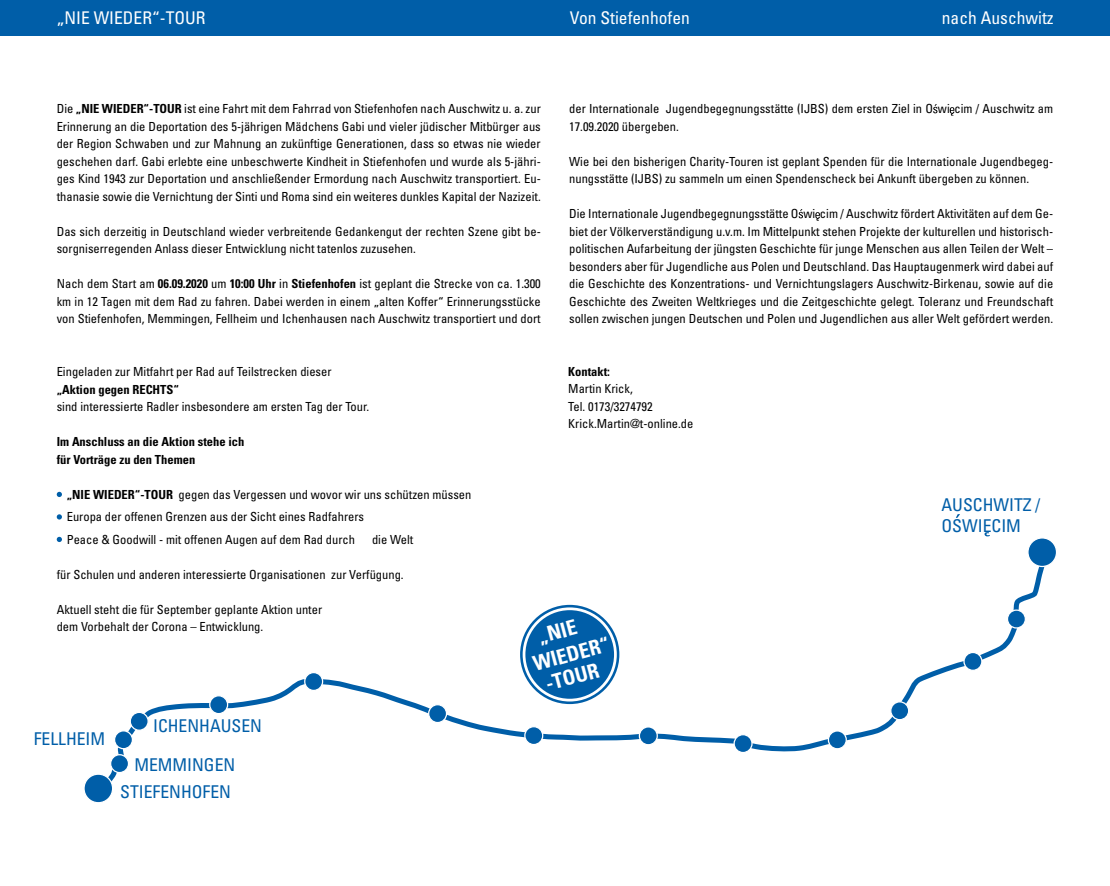
<style>
.page{position:relative;width:1110px;height:886px;background:#fff}
.page>*{position:absolute;margin:0;border:0;box-sizing:border-box;transform-origin:0 0}
.t1{font:700 condensed 20.75px/24.6px "Univers";color:#fff}
.t2{font:condensed 17.62px "Univers";color:#005ea8}
.t3{font:condensed 17.5px "Univers";color:#fff}
.t4{font:condensed 12.5px/17.5px "Univers";color:#000}
.t5{font:700 condensed 12.5px/17.5px "Univers";color:#000}
.s1{font-weight:700}
</style>
<div class="page">
<svg style="left:933px;top:104px;width:4px;height:9px"></svg>
<svg style="left:949px;top:107px;width:5px;height:9px"></svg>
<svg style="left:798px;top:209px;width:4px;height:9px"></svg>
<svg style="left:815px;top:212px;width:4px;height:9px"></svg>
<svg style="left:57px;top:492px;width:5px;height:5px"></svg>
<svg style="left:57px;top:514px;width:5px;height:5px"></svg>
<svg style="left:57px;top:537px;width:5px;height:5px"></svg>
<div style="left:0;top:0;width:1109px;height:35px;background:#005ea8"></div>
<svg style="left:108px;top:567px;width:937px;height:214px"></svg>
<div style="left:84px;top:774px;width:29px;height:29px;background:#005ea8;border-radius:50%"></div>
<div style="left:83px;top:773px;width:30px;height:30px;border:1px solid #fff;border-radius:50%"></div>
<div style="left:111px;top:755px;width:17px;height:17px;background:#005ea8;border-radius:50%"></div>
<div style="left:110px;top:754px;width:19px;height:19px;border:1px solid #fff;border-radius:50%"></div>
<div style="left:114px;top:731px;width:18px;height:18px;background:#005ea8;border-radius:50%"></div>
<div style="left:114px;top:730px;width:19px;height:19px;border:1px solid #fff;border-radius:50%"></div>
<div style="left:130px;top:712px;width:18px;height:18px;background:#005ea8;border-radius:50%"></div>
<div style="left:130px;top:712px;width:19px;height:19px;border:1px solid #fff;border-radius:50%"></div>
<div style="left:210px;top:696px;width:17px;height:17px;background:#005ea8;border-radius:50%"></div>
<div style="left:209px;top:695px;width:19px;height:19px;border:1px solid #fff;border-radius:50%"></div>
<div style="left:304px;top:672px;width:18px;height:18px;background:#005ea8;border-radius:50%"></div>
<div style="left:304px;top:672px;width:19px;height:19px;border:1px solid #fff;border-radius:50%"></div>
<div style="left:428px;top:705px;width:18px;height:17px;background:#005ea8;border-radius:50%"></div>
<div style="left:428px;top:704px;width:19px;height:19px;border:1px solid #fff;border-radius:50%"></div>
<div style="left:524px;top:727px;width:18px;height:17px;background:#005ea8;border-radius:50%"></div>
<div style="left:524px;top:726px;width:19px;height:19px;border:1px solid #fff;border-radius:50%"></div>
<div style="left:639px;top:727px;width:18px;height:18px;background:#005ea8;border-radius:50%"></div>
<div style="left:638px;top:726px;width:19px;height:19px;border:1px solid #fff;border-radius:50%"></div>
<div style="left:734px;top:735px;width:17px;height:17px;background:#005ea8;border-radius:50%"></div>
<div style="left:733px;top:734px;width:19px;height:19px;border:1px solid #fff;border-radius:50%"></div>
<div style="left:828px;top:731px;width:18px;height:18px;background:#005ea8;border-radius:50%"></div>
<div style="left:827px;top:730px;width:19px;height:19px;border:1px solid #fff;border-radius:50%"></div>
<svg style="left:890px;top:702px;width:18px;height:18px"></svg>
<div style="left:889px;top:701px;width:20px;height:19px;border:1px solid #fff;border-radius:50%"></div>
<div style="left:1027px;top:538px;width:29px;height:28px;background:#005ea8;border-radius:50%"></div>
<div style="left:1026px;top:537px;width:30px;height:30px;border:1px solid #fff;border-radius:50%"></div>
<div style="left:1007px;top:610px;width:17px;height:18px;background:#005ea8;border-radius:50%"></div>
<div style="left:1006px;top:609px;width:19px;height:19px;border:1px solid #fff;border-radius:50%"></div>
<div style="left:963px;top:652px;width:18px;height:18px;background:#005ea8;border-radius:50%"></div>
<div style="left:963px;top:652px;width:19px;height:19px;border:1px solid #fff;border-radius:50%"></div>
<svg style="left:984px;top:532px;width:5px;height:4px"></svg>
<svg style="left:520px;top:605px;width:99px;height:99px"></svg>
<svg style="left:522px;top:607px;width:94px;height:94px"></svg>
<div style="left:525px;top:610px;width:89px;height:89px;background:#005ea8;border-radius:50%"></div>
<h3 class="t3" style="left:57px;top:7px;width:150px">„NIE WIEDER“-TOUR</h3>
<h3 class="t3" style="left:569px;top:7px;width:121px">Von Stiefenhofen</h3>
<h3 class="t3" style="left:941px;top:7px;width:113px">nach Auschwitz</h3>
<p class="t4" style="left:57px;top:100px;width:485px;text-align:justify">Die <span class="s1">„NIE WIEDER“-TOUR</span> ist eine Fahrt mit dem Fahrrad von Stiefenhofen nach Auschwitz u. a. zur Erinnerung an die Deportation des 5-jährigen Mädchens Gabi und vieler jüdischer Mitbürger aus der Region Schwaben und zur Mahnung an zukünftige Generationen, dass so etwas nie wieder geschehen darf. Gabi erlebte eine unbeschwerte Kindheit in Stiefenhofen und wurde als 5-jähri&shy;ges Kind 1943 zur Deportation und anschließender Ermordung nach Auschwitz transportiert. Eu&shy;thanasie sowie die Vernichtung der Sinti und Roma sind ein weiteres dunkles Kapital der Nazizeit.</p>
<p class="t4" style="left:57px;top:222px;width:485px">Das sich derzeitig in Deutschland wieder verbreitende Gedankengut der rechten Szene gibt be&shy;sorgniserregenden Anlass dieser Entwicklung nicht tatenlos zuzusehen.</p>
<p class="t4" style="left:57px;top:275px;width:485px;text-align:justify">Nach dem Start am <span class="s1">06.09.2020</span> um <span class="s1">10:00 Uhr</span> in <span class="s1">Stiefenhofen</span> ist geplant die Strecke von ca. 1.300 km in 12 Tagen mit dem Rad zu fahren. Dabei werden in einem „alten Koffer“ Erinnerungsstücke von Stiefenhofen, Memmingen, Fellheim und Ichenhausen nach Auschwitz transportiert und dort</p>
<p class="t4" style="left:569px;top:100px;width:485px">der Internationale Jugendbegegnungsstätte (IJBS) dem ersten Ziel in O wi cim / Auschwitz am<br>17.09.2020 übergeben.</p>
<p class="t4" style="left:569px;top:152px;width:485px">Wie bei den bisherigen Charity-Touren ist geplant Spenden für die Internationale Jugendbegeg&shy;nungsstätte (IJBS) zu sammeln um einen Spendenscheck bei Ankunft übergeben zu können.</p>
<p class="t4" style="left:569px;top:205px;width:485px;text-align:justify">Die Internationale Jugendbegegnungsstätte O wi cim / Auschwitz fördert Aktivitäten auf dem Ge&shy;biet der Völkerverständigung u.v.m. Im Mittelpunkt stehen Projekte der kulturellen und historisch&shy;politischen Aufarbeitung der jüngsten Geschichte für junge Menschen aus allen Teilen der Welt – besonders aber für Jugendliche aus Polen und Deutschland. Das Hauptaugenmerk wird dabei auf die Geschichte des Konzentrations- und Vernichtungslagers Auschwitz-Birkenau, sowie auf die Geschichte des Zweiten Weltkrieges und die Zeitgeschichte gelegt. Toleranz und Freundschaft sollen zwischen jungen Deutschen und Polen und Jugendlichen aus aller Welt gefördert werden.</p>
<p class="t4" style="left:57px;top:363px;width:276px">Eingeladen zur Mitfahrt per Rad auf Teilstrecken dieser</p>
<p class="t5" style="left:57px;top:380px;width:124px">„Aktion gegen RECHTS“</p>
<p class="t4" style="left:57px;top:398px;width:314px">sind interessierte Radler insbesondere am ersten Tag der Tour.</p>
<p class="t5" style="left:57px;top:433px;width:189px">Im Anschluss an die Aktion stehe ich für Vorträge zu den Themen</p>
<p class="t4" style="left:67px;top:483px;width:406px;line-height:22.5px"><span class="s1">„NIE WIEDER“-TOUR</span> gegen das Vergessen und wovor wir uns schützen müssen<br>Europa der offenen Grenzen aus der Sicht eines Radfahrers<br>Peace &amp; Goodwill - mit offenen Augen auf dem Rad durch</p>
<p class="t4" style="left:372px;top:530px;width:43px">die Welt</p>
<p class="t4" style="left:57px;top:565px;width:348px">für Schulen und anderen interessierte Organisationen zur Verfügung.</p>
<p class="t4" style="left:57px;top:600px;width:267px">Aktuell steht die für September geplante Aktion unter dem Vorbehalt der Corona – Entwicklung.</p>
<h2 class="t2" style="left:34px;top:727px;width:73px">FELLHEIM</h2>
<h2 class="t2" style="left:153px;top:715px;width:110px">ICHENHAUSEN</h2>
<h2 class="t2" style="left:134px;top:753px;width:102px">MEMMINGEN</h2>
<h2 class="t2" style="left:120px;top:781px;width:112px">STIEFENHOFEN</h2>
<p class="t5" style="left:568px;top:363px;width:43px">Kontakt:</p>
<p class="t4" style="left:568px;top:380px;width:127px">Martin Krick,<br>Tel. 0173/3274792<br>Krick.Martin@t-online.de</p>
<h1 class="t1" style="left:524px;top:628px;width:80px;text-indent:12px;rotate:-15deg">„NIE<br>WIEDER“</h1>
<h1 class="t1" style="left:543px;top:671px;width:56px;rotate:-15deg">-TOUR</h1>
<h2 class="t2" style="left:941px;top:493px;width:100px">AUSCHWITZ /</h2>
<h2 class="t2" style="left:941px;top:515px;width:81px">OSWIECIM</h2>
</div>
